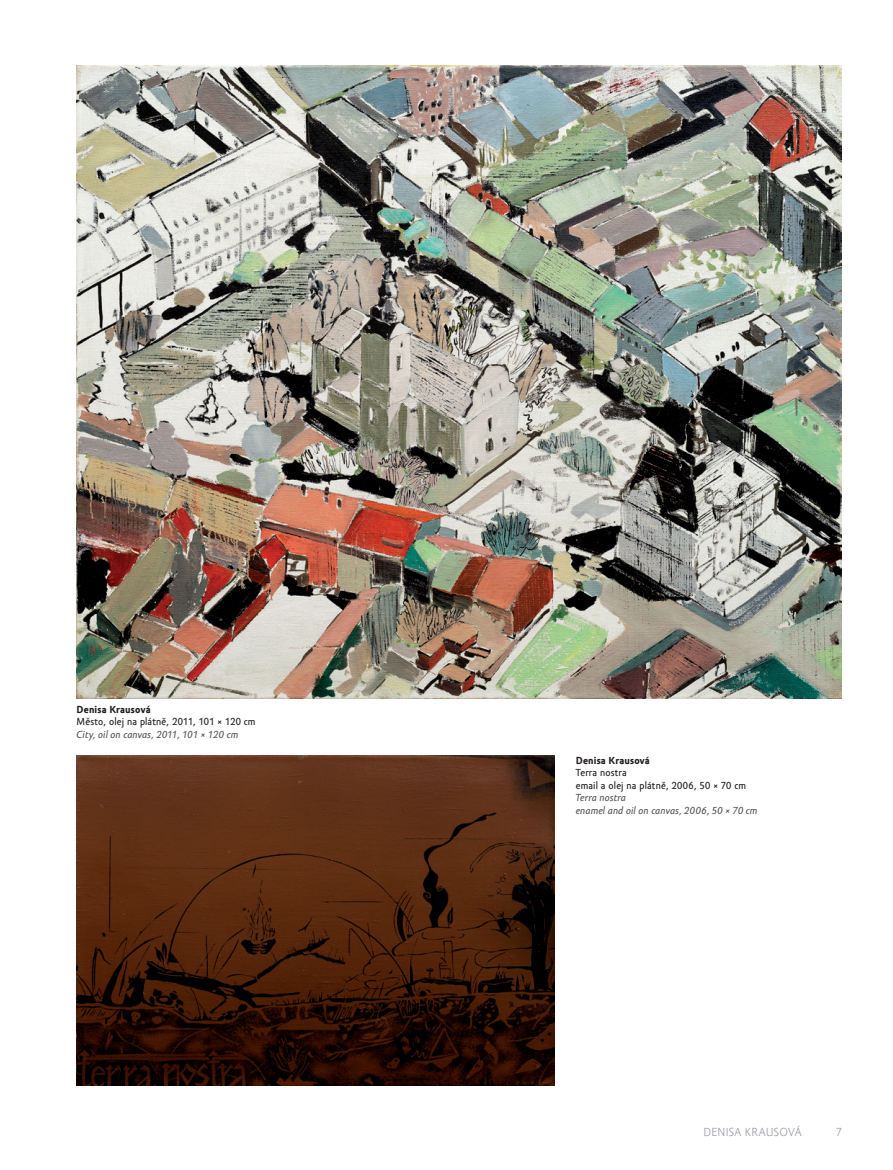
<style>
.page{position:relative;width:893px;height:1170px;background:#fff}
.page>*{position:absolute;margin:0;border:0;box-sizing:border-box;transform-origin:0 0}
.t1{font:12px "Amor Sans Pro";letter-spacing:.02em;color:#9d9ea7}
.t2{font:10.5px/12.6px "Amor Sans Text Pro";letter-spacing:.015em;color:#231f20}
.t3{font:italic 10.5px/12.6px "Amor Sans Text Pro";letter-spacing:.01em;color:#575657}
.t4{font:700 10.5px "Amor Sans Text Pro";letter-spacing:.02em;color:#231f20}
</style>
<div class="page">
<img style="left:77px;top:755px;width:477px;height:330px">
<img style="left:77px;top:65px;width:765px;height:633px">
<p class="t4" style="left:77px;top:703px;width:76px">Denisa Krausová</p>
<p class="t2" style="left:77px;top:715px;width:181px">Město, olej na plátně, 2011, 101 × 120 cm</p>
<p class="t3" style="left:77px;top:728px;width:163px">City, oil on canvas, 2011, 101 × 120 cm</p>
<p class="t4" style="left:576px;top:753px;width:76px">Denisa Krausová</p>
<p class="t2" style="left:576px;top:766px;width:172px">Terra nostra<br>email a olej na plátně, 2006, 50 × 70 cm</p>
<p class="t3" style="left:576px;top:791px;width:183px">Terra nostra<br>enamel and oil on canvas, 2006, 50 × 70 cm</p>
<p class="t1" style="left:703px;top:1125px;width:100px">DENISA KRAUSOVÁ</p>
<p class="t1" style="left:836px;top:1125px;width:7px">7</p>
</div>
